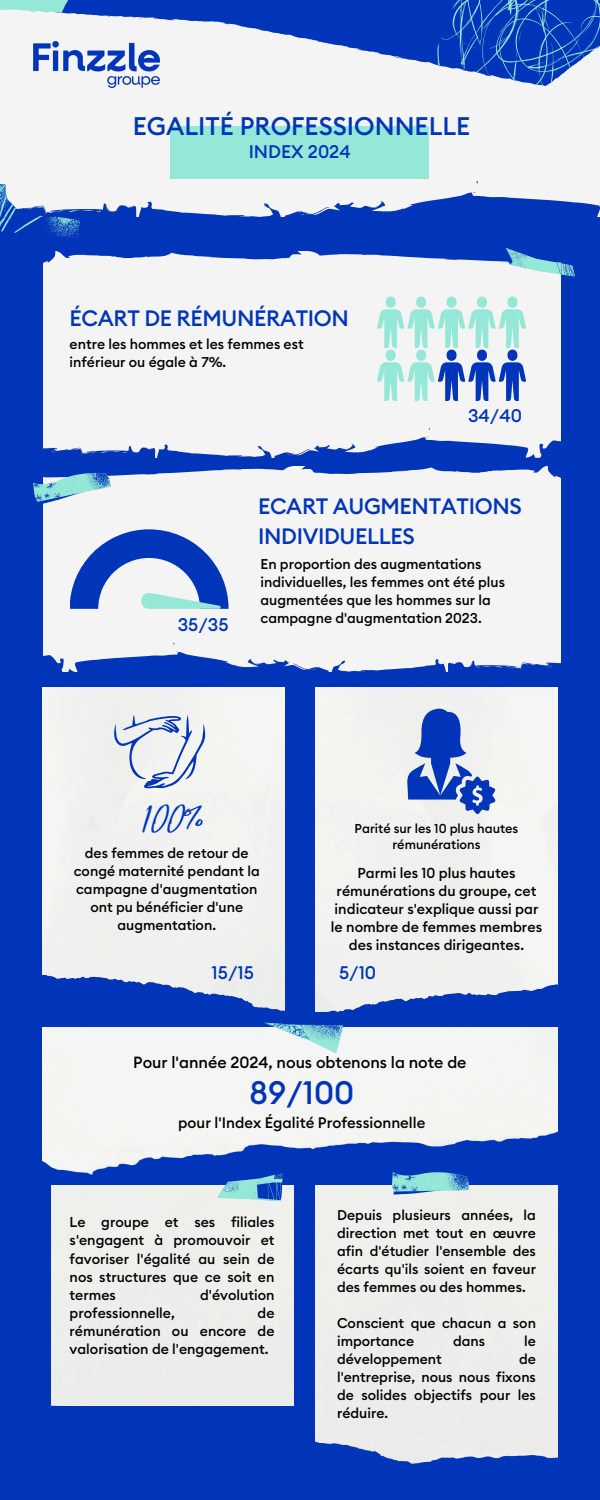
<style>
.page{position:relative;width:600px;height:1500px;background:#0035b9}
.page>*{position:absolute;margin:0;border:0;box-sizing:border-box;transform-origin:0 0}
.t1{font:500 32px "Euclid Circular B";color:#0035b9}
.t2{font:30px "Mistrully";color:#0035b9}
.t3{font:500 25.1px "Euclid Circular B";color:#0035b9}
.t4{font:500 22px/30.8px "Euclid Circular B";letter-spacing:-.015em;color:#0035b9}
.t5{font:500 18px "Euclid Circular B";color:#0035b9}
.t6{font:500 16px "Euclid Circular B";color:#000}
.t7{font:500 15px "Euclid Circular B";color:#000}
.t8{font:500 14.2px/18px "Euclid Circular B";color:#000;text-align:center}
.t9{font:500 14.1px/18.1px "Euclid Circular B";color:#000;text-align:justify}
.t10{font:500 14px/18px "Euclid Circular B";color:#000}
.t11{font:500 12.8px/16.5px "Euclid Circular B";color:#000;text-align:center}
</style>
<div class="page">
<svg style="left:0;top:224px;width:80px;height:14px"></svg>
<svg style="left:43px;top:252px;width:517px;height:205px;background:#e2e6ef"></svg>
<svg style="left:43px;top:466px;width:517px;height:206px;background:#e1e5ef"></svg>
<img style="left:42px;top:688px;width:243px;height:321px">
<div style="left:316px;top:688px;width:242px;height:323px;background:#f0f2f0"></div>
<svg style="left:377px;top:247px;width:198px;height:154px"></svg>
<svg style="left:33px;top:467px;width:78px;height:38px"></svg>
<img style="left:42px;top:1027px;width:516px;height:148px">
<div style="left:51px;top:1186px;width:242px;height:219px;background:#edefeb"></div>
<svg style="left:217px;top:1170px;width:66px;height:32px"></svg>
<svg style="left:261px;top:1009px;width:82px;height:45px"></svg>
<div style="left:316px;top:1186px;width:242px;height:278px;background:#ecefeb"></div>
<svg style="left:392px;top:1170px;width:77px;height:25px"></svg>
<svg style="left:0;top:0;width:600px;height:224px;fill:#f4f4f4"></svg>
<svg style="left:0;top:0;width:401px;height:80px"></svg>
<svg style="left:114px;top:715px;width:91px;height:73px;background:#cbd4e6"></svg>
<svg style="left:407px;top:706px;width:89px;height:108px"></svg>
<svg style="left:70px;top:529px;width:159px;height:80px"></svg>
<img style="left:33px;top:41px;width:127px;height:47px">
<div style="left:171px;top:126px;width:258px;height:53px;background:#95e7d8"></div>
<p class="t3" style="left:133px;top:110px;width:339px">EGALITÉ PROFESSIONNELLE</p>
<p class="t5" style="left:249px;top:140px;width:103px">INDEX 2024</p>
<p class="t4" style="left:70px;top:303px;width:281px">ÉCART DE RÉMUNÉRATION</p>
<p class="t10" style="left:70px;top:335px;width:236px">entre les hommes et les femmes est inférieur ou égale à 7%.</p>
<h4 class="t5" style="left:468px;top:404px;width:55px">34/40</h4>
<p class="t5" style="left:178px;top:613px;width:52px">35/35</p>
<h4 class="t4" style="left:258px;top:490px;width:265px">ECART AUGMENTATIONS<br>INDIVIDUELLES</h4>
<h2 class="t10" style="left:260px;top:555px;width:246px">En proportion des augmentations individuelles, les femmes ont été plus augmentées que les hommes sur la campagne d'augmentation 2023.</h2>
<p class="t2" style="left:141px;top:797px;width:64px">100%</p>
<p class="t10" style="left:74px;top:844px;width:188px;text-align:center">des femmes de retour de congé maternité pendant la campagne d'augmentation ont pu bénéficier d'une augmentation.</p>
<p class="t5" style="left:212px;top:961px;width:44px">15/15</p>
<p class="t11" style="left:355px;top:820px;width:165px">Parité sur les 10 plus hautes rémunérations</p>
<p class="t8" style="left:331px;top:863px;width:213px">Parmi les 10 plus hautes rémunérations du groupe, cet indicateur s'explique aussi par le nombre de femmes membres des instances dirigeantes.</p>
<h6 class="t5" style="left:339px;top:961px;width:39px">5/10</h6>
<h6 class="t6" style="left:133px;top:1052px;width:335px">Pour l'année 2024, nous obtenons la note de</h6>
<h6 class="t1" style="left:250px;top:1072px;width:106px">89/100</h6>
<h6 class="t7" style="left:178px;top:1113px;width:249px">pour l'Index Égalité Professionnelle</h6>
<h3 class="t9" style="left:70px;top:1213px;width:206px">Le groupe et ses filiales s'engagent à promouvoir et favoriser l'égalité au sein de nos structures que ce soit en termes</h3>
<h3 class="t9" style="left:200px;top:1286px;width:76px">d'évolution</h3>
<h3 class="t9" style="left:70px;top:1304px;width:107px">professionnelle,</h3>
<h3 class="t9" style="left:70px;top:1304px;width:206px;text-indent:188px">de rémunération ou encore de valorisation de l'engagement.</h3>
<h4 class="t10" style="left:337px;top:1206px;width:200px;text-align:justify">Depuis plusieurs années, la direction met tout en œuvre afin d'étudier l'ensemble des écarts qu'ils soient en faveur des femmes ou des hommes.</h4>
<h3 class="t10" style="left:337px;top:1314px;width:200px">Conscient que chacun a son importance</h3>
<h3 class="t10" style="left:453px;top:1332px;width:34px">dans</h3>
<h3 class="t10" style="left:524px;top:1332px;width:13px">le</h3>
<h3 class="t10" style="left:337px;top:1350px;width:106px">développement</h3>
<h3 class="t10" style="left:337px;top:1350px;width:200px;text-align:justify;text-indent:182px">de l'entreprise, nous nous fixons de solides objectifs pour les réduire.</h3>
</div>
